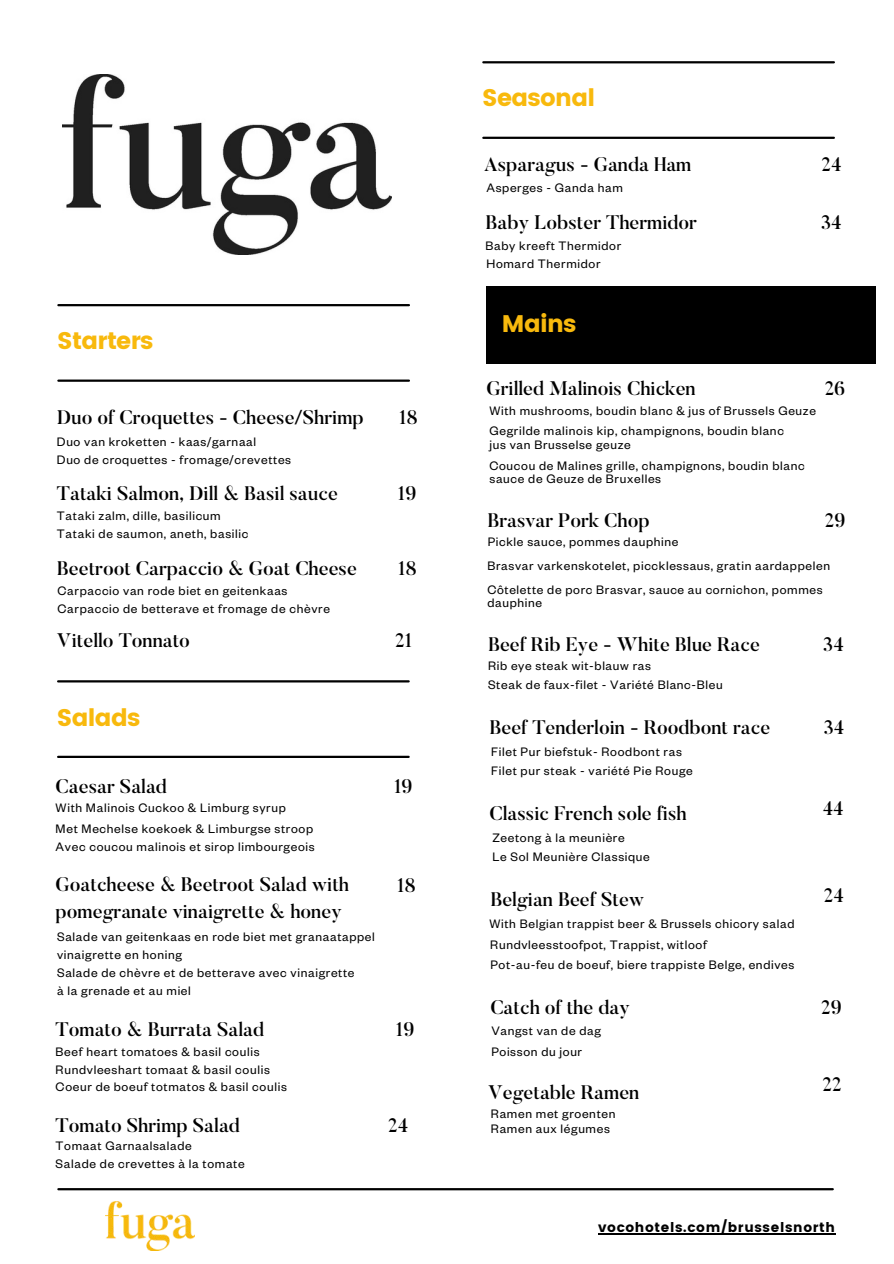
<style>
.page{position:relative;width:894px;height:1264px;background:#fff}
.page>*{position:absolute;margin:0;border:0;box-sizing:border-box;transform-origin:0 0}
.t1{font:24px "Poppins";letter-spacing:-.03em;color:#f8b90d}
.t2{font:500 19.5px/27px "Butler";color:#000}
.t3{font:13.5px/18px "Founders Grotesk";letter-spacing:.05em;color:#000}
.t4{font:13.5px "Poppins";letter-spacing:.05em;color:#000}
</style>
<div class="page">
<hr style="left:58px;top:680px;width:350px;height:2px;background:#000">
<hr style="left:483px;top:61px;width:350px;height:2px;background:#000">
<hr style="left:58px;top:1188px;width:774px;height:2px;background:#000">
<hr style="left:58px;top:755px;width:350px;height:3px;background:#000">
<hr style="left:483px;top:137px;width:350px;height:2px;background:#000">
<div style="left:486px;top:286px;width:389px;height:78px;background:#000"></div>
<hr style="left:58px;top:304px;width:351px;height:2px;background:#000">
<hr style="left:58px;top:379px;width:351px;height:3px;background:#000">
<img style="left:62px;top:75px;width:329px;height:180px">
<hr style="left:598px;top:1233px;width:237px;height:1px;background:#000">
<img style="left:105px;top:1201px;width:89px;height:49px">
<h1 class="t1" style="left:57px;top:327px;width:98px">Starters</h1>
<h2 class="t2" style="left:57px;top:403px;width:308px">Duo of Croquettes - Cheese/Shrimp</h2>
<h2 class="t2" style="left:399px;top:403px;width:20px">18</h2>
<p class="t3" style="left:57px;top:432px;width:235px">Duo van kroketten - kaas/garnaal<br>Duo de croquettes - fromage/crevettes</p>
<h2 class="t2" style="left:57px;top:479px;width:282px">Tataki Salmon, Dill &amp; Basil sauce</h2>
<h2 class="t2" style="left:397px;top:479px;width:20px">19</h2>
<p class="t3" style="left:57px;top:505px;width:193px">Tataki zalm, dille, basilicum<br>Tataki de saumon, aneth, basilic</p>
<h2 class="t2" style="left:57px;top:554px;width:301px">Beetroot Carpaccio &amp; Goat Cheese</h2>
<h2 class="t2" style="left:397px;top:554px;width:20px">18</h2>
<p class="t3" style="left:58px;top:581px;width:274px">Carpaccio van rode biet en geitenkaas<br>Carpaccio de betterave et fromage de chèvre</p>
<h2 class="t2" style="left:57px;top:627px;width:134px">Vitello Tonnato</h2>
<h2 class="t2" style="left:395px;top:627px;width:19px">21</h2>
<h1 class="t1" style="left:57px;top:703px;width:85px">Salads</h1>
<h2 class="t2" style="left:56px;top:772px;width:113px">Caesar Salad</h2>
<p class="t3" style="left:56px;top:798px;width:232px">With Malinois Cuckoo &amp; Limburg syrup</p>
<h2 class="t2" style="left:393px;top:772px;width:20px">19</h2>
<p class="t3" style="left:56px;top:818px;width:260px">Met Mechelse koekoek &amp; Limburgse stroop<br>Avec coucou malinois et sirop limbourgeois</p>
<h2 class="t2" style="left:56px;top:871px;width:295px">Goatcheese &amp; Beetroot Salad with pomegranate vinaigrette &amp; honey</h2>
<h2 class="t2" style="left:396px;top:872px;width:20px">18</h2>
<p class="t3" style="left:57px;top:927px;width:319px">Salade van geitenkaas en rode biet met granaatappel vinaigrette en honing<br>Salade de chèvre et de betterave avec vinaigrette<br>à la grenade et au miel</p>
<h2 class="t2" style="left:56px;top:1015px;width:210px">Tomato &amp; Burrata Salad</h2>
<p class="t3" style="left:56px;top:1042px;width:205px">Beef heart tomatoes &amp; basil coulis</p>
<h2 class="t2" style="left:395px;top:1015px;width:20px">19</h2>
<p class="t3" style="left:56px;top:1059px;width:216px">Rundvleeshart tomaat &amp; basil coulis</p>
<p class="t3" style="left:56px;top:1077px;width:233px">Coeur de boeuf totmatos &amp; basil coulis</p>
<h2 class="t2" style="left:56px;top:1111px;width:186px">Tomato Shrimp Salad</h2>
<h2 class="t2" style="left:388px;top:1111px;width:21px">24</h2>
<p class="t3" style="left:56px;top:1153px;width:190px">Salade de crevettes à la tomate</p>
<p class="t3" style="left:56px;top:1136px;width:138px">Tomaat Garnaalsalade</p>
<h1 class="t1" style="left:482px;top:84px;width:114px">Seasonal</h1>
<h2 class="t2" style="left:484px;top:151px;width:209px">Asparagus - Ganda Ham</h2>
<h2 class="t2" style="left:821px;top:151px;width:21px">24</h2>
<p class="t3" style="left:486px;top:178px;width:138px">Asperges - Ganda ham</p>
<h2 class="t2" style="left:485px;top:209px;width:213px">Baby Lobster Thermidor</h2>
<h2 class="t2" style="left:820px;top:209px;width:22px">34</h2>
<p class="t3" style="left:485px;top:235px;width:137px">Baby kreeft Thermidor<br>Homard Thermidor</p>
<h1 class="t1" style="left:502px;top:309px;width:76px">Mains</h1>
<h2 class="t2" style="left:486px;top:374px;width:210px">Grilled Malinois Chicken</h2>
<p class="t3" style="left:489px;top:400px;width:328px;line-height:20.4px">With mushrooms, boudin blanc &amp; jus of Brussels Geuze<br>Gegrilde malinois kip, champignons, boudin blanc</p>
<p class="t3" style="left:489px;top:433px;width:316px;line-height:20.7px">jus van Brusselse geuze<br>Coucou de Malines grille, champignons, boudin blanc</p>
<p class="t3" style="left:489px;top:469px;width:173px">sauce de Geuze de Bruxelles</p>
<h2 class="t2" style="left:824px;top:374px;width:22px">26</h2>
<h2 class="t2" style="left:487px;top:506px;width:164px">Brasvar Pork Chop</h2>
<p class="t3" style="left:487px;top:552px;width:344px;line-height:24.2px">Brasvar varkenskotelet, piccklessaus, gratin aardappelen<br>Côtelette de porc Brasvar, sauce au cornichon, pommes</p>
<p class="t3" style="left:487px;top:593px;width:56px">dauphine</p>
<h2 class="t2" style="left:824px;top:506px;width:22px">29</h2>
<p class="t3" style="left:487px;top:532px;width:192px">Pickle sauce, pommes dauphine</p>
<h2 class="t2" style="left:488px;top:630px;width:273px">Beef Rib Eye - White Blue Race</h2>
<h2 class="t2" style="left:823px;top:630px;width:22px">34</h2>
<p class="t3" style="left:488px;top:656px;width:236px;line-height:18.6px">Rib eye steak wit-blauw ras<br>Steak de faux-filet - Variété Blanc-Bleu</p>
<h2 class="t2" style="left:489px;top:714px;width:282px">Beef Tenderloin - Roodbont race</h2>
<p class="t3" style="left:491px;top:741px;width:203px;line-height:19.4px">Filet Pur biefstuk- Roodbont ras<br>Filet pur steak - variété Pie Rouge</p>
<h2 class="t2" style="left:489px;top:799px;width:199px">Classic French sole fish</h2>
<p class="t3" style="left:492px;top:826px;width:159px;line-height:19.8px">Zeetong à la meunière<br>Le Sol Meunière Classique</p>
<h2 class="t2" style="left:490px;top:886px;width:155px">Belgian Beef Stew</h2>
<p class="t3" style="left:489px;top:912px;width:306px;line-height:20.4px">With Belgian trappist beer &amp; Brussels chicory salad<br>Rundvleesstoofpot, Trappist, witloof<br>Pot-au-feu de boeuf, biere trappiste Belge, endives</p>
<h2 class="t2" style="left:490px;top:993px;width:141px">Catch of the day</h2>
<p class="t3" style="left:491px;top:1019px;width:111px;line-height:20.9px">Vangst van de dag<br>Poisson du jour</p>
<h2 class="t2" style="left:488px;top:1078px;width:153px">Vegetable Ramen</h2>
<p class="t3" style="left:491px;top:1105px;width:126px;line-height:15.3px">Ramen met groenten<br>Ramen aux légumes</p>
<h2 class="t2" style="left:823px;top:714px;width:22px">34</h2>
<h2 class="t2" style="left:822px;top:794px;width:22px">44</h2>
<h2 class="t2" style="left:823px;top:881px;width:21px">24</h2>
<h2 class="t2" style="left:821px;top:993px;width:22px">29</h2>
<h2 class="t2" style="left:822px;top:1070px;width:20px">22</h2>
<p class="t4" style="left:598px;top:1219px;width:238px">vocohotels.com/brusselsnorth</p>
</div>
